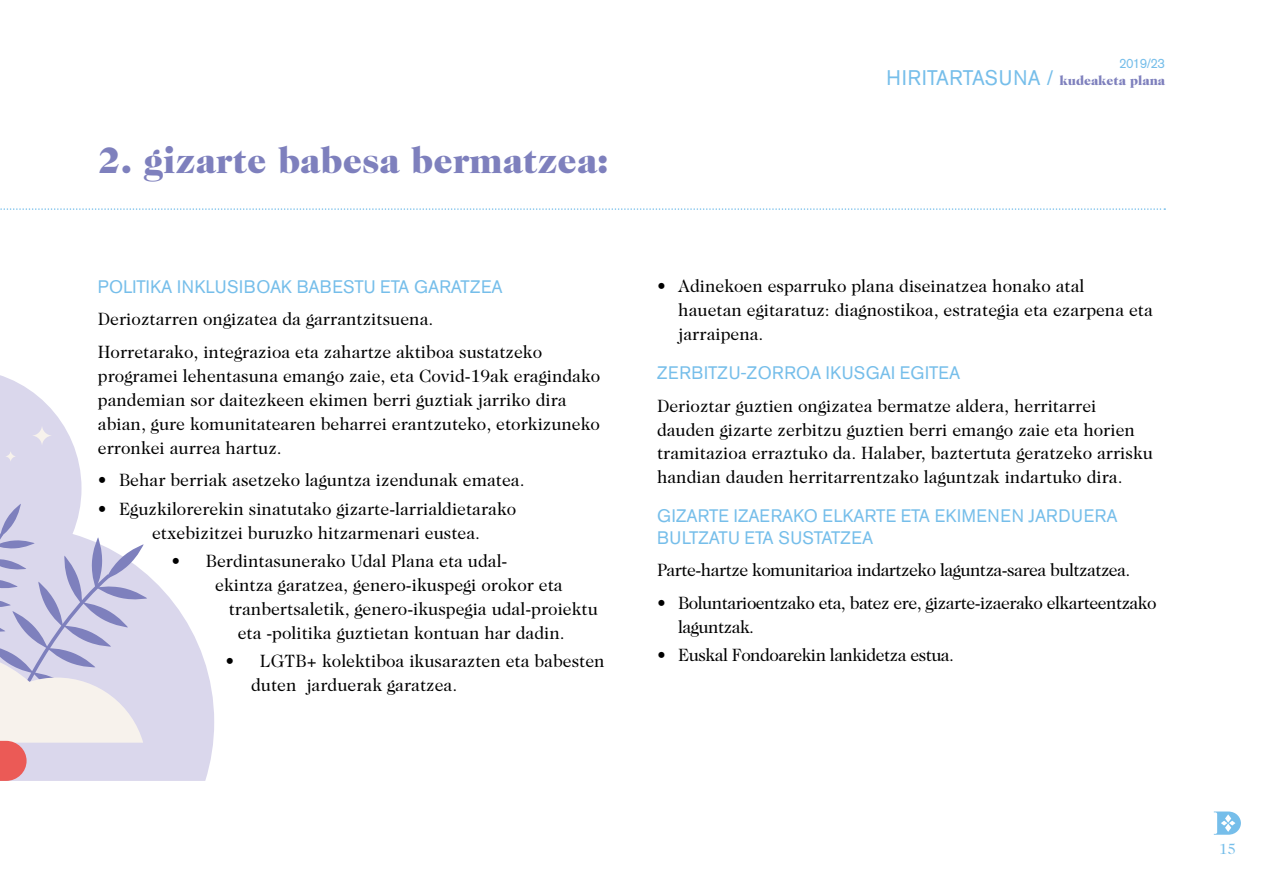
<style>
.page{position:relative;width:1263px;height:893px;background:#fff}
.page>*{position:absolute;margin:0;border:0;box-sizing:border-box;transform-origin:0 0}
.t1{font:900 37.5px "Caslon 224 Std";color:#7e80bd}
.t2{font:21px "Akzidenz Grotesk Pro";letter-spacing:.02em;color:#76beea;scale:.94 1}
.t3{font:18px/24px "Caslon 224 Std";color:#000}
.t4{font:18px/24px "Caslon 224 Std";letter-spacing:-.03em;color:#000}
.t5{font:18px/21.6px "Akzidenz Grotesk Pro";color:#76beea;scale:.96 1}
.t6{font:18px "Akzidenz Grotesk Pro";letter-spacing:.02em;color:#76beea;scale:.96 1}
.t7{font:15px "Caslon 224 Std";color:#76beea}
.t8{font:900 13.5px "Caslon 224 Std";color:#7e80bd}
.t9{font:13.5px "Akzidenz Grotesk Pro";letter-spacing:-.04em;color:#76beea;scale:.96 1}
</style>
<div class="page">
<svg style="left:0;top:208px;width:1165px;height:2px"></svg>
<svg style="left:0;top:375px;width:214px;height:406px"></svg>
<svg style="left:31px;top:425px;width:22px;height:21px"></svg>
<svg style="left:5px;top:450px;width:12px;height:12px"></svg>
<svg style="left:0;top:504px;width:147px;height:277px;background:#d8d2e4"></svg>
<svg style="left:1214px;top:811px;width:27px;height:24px"></svg>
<h1 class="t1" style="left:98px;top:139px;width:512px">2. gizarte babesa bermatzea:</h1>
<p class="t5" style="left:98px;top:276px;width:423px">POLITIKA INKLUSIBOAK BABESTU ETA GARATZEA</p>
<p class="t3" style="left:98px;top:303px;width:446px;line-height:32.5px">Derioztarren ongizatea da garrantzitsuena.<br>Horretarako, integrazioa eta zahartze aktiboa sustatzeko</p>
<p class="t3" style="left:98px;top:363px;width:504px">programei lehentasuna emango zaie, eta Covid-19ak eragindako pandemian sor daitezkeen ekimen berri guztiak jarriko dira abian, gure komunitatearen beharrei erantzuteko, etorkizuneko erronkei aurrea hartuz.</p>
<p class="t3" style="left:98px;top:468px;width:428px">• Behar berriak asetzeko laguntza izendunak ematea.</p>
<p class="t3" style="left:152px;top:496px;width:366px;text-indent:-54px">• Eguzkilorerekin sinatutako gizarte-larrialdietarako etxebizitzei buruzko hitzarmenari eustea.</p>
<p class="t3" style="left:171px;top:548px;width:338px">• Berdintasunerako Udal Plana eta udal-</p>
<p class="t3" style="left:215px;top:572px;width:349px">ekintza garatzea, genero-ikuspegi orokor eta</p>
<p class="t3" style="left:229px;top:596px;width:371px">tranbertsaletik, genero-ikuspegia udal-proiektu</p>
<p class="t3" style="left:238px;top:620px;width:329px">eta -politika guztietan kontuan har dadin.</p>
<p class="t3" style="left:251px;top:649px;width:355px;text-indent:-26px">• LGTB+ kolektiboa ikusarazten eta babesten duten jarduerak garatzea.</p>
<p class="t9" style="left:1119px;top:55px;width:49px">2019/23</p>
<p class="t2" style="left:886px;top:64px;width:179px">HIRITARTASUNA /</p>
<p class="t8" style="left:1059px;top:73px;width:107px">kudeaketa plana</p>
<p class="t3" style="left:678px;top:274px;width:476px;text-indent:-21px">• Adinekoen esparruko plana diseinatzea honako atal<br>hauetan egitaratuz: diagnostikoa, estrategia eta ezarpena eta jarraipena.</p>
<p class="t6" style="left:657px;top:361px;width:317px">ZERBITZU-ZORROA IKUSGAI EGITEA</p>
<p class="t3" style="left:657px;top:393px;width:497px">Derioztar guztien ongizatea bermatze aldera, herritarrei dauden gizarte zerbitzu guztien berri emango zaie eta horien tramitazioa erraztuko da. Halaber, baztertuta geratzeko arrisku handian dauden herritarrentzako laguntzak indartuko dira.</p>
<p class="t5" style="left:657px;top:505px;width:481px">GIZARTE IZAERAKO ELKARTE ETA EKIMENEN JARDUERA<br>BULTZATU ETA SUSTATZEA</p>
<p class="t4" style="left:657px;top:558px;width:475px">Parte-hartze komunitarioa indartzeko laguntza-sarea bultzatzea.</p>
<p class="t4" style="left:678px;top:590px;width:480px;text-indent:-21px">• Boluntarioentzako eta, batez ere, gizarte-izaerako elkarteentzako laguntzak.</p>
<p class="t4" style="left:657px;top:643px;width:299px">• Euskal Fondoarekin lankidetza estua.</p>
<p class="t7" style="left:1219px;top:840px;width:18px">15</p>
</div>
